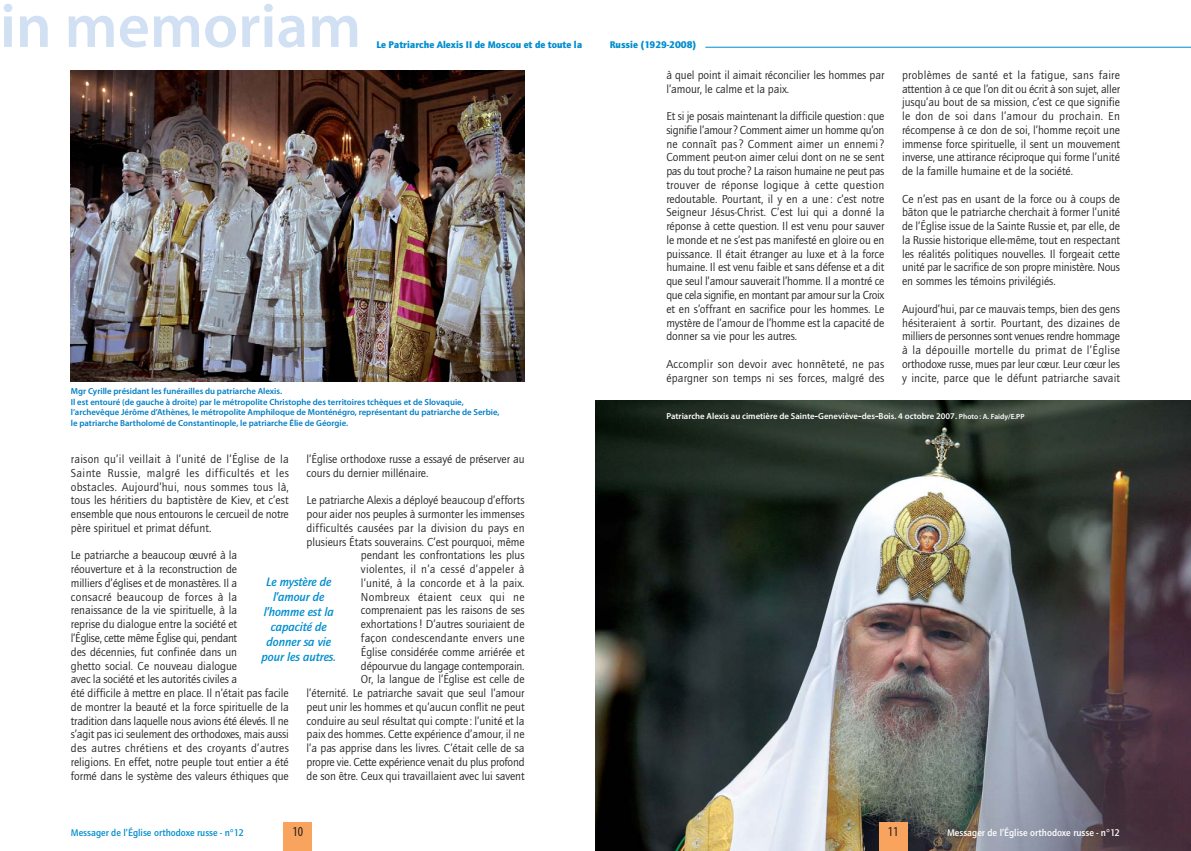
<style>
.page{position:relative;width:1191px;height:851px;background:#fff}
.page>*{position:absolute;margin:0;border:0;box-sizing:border-box;transform-origin:0 0}
.t1{font:600 62.5px "Myriad Pro";color:#d1e0f3}
.t2{font:condensed 13.75px "Myriad Pro";color:#231f20}
.t3{font:italic 700 12.5px/15px "Quay Itc T";letter-spacing:-.005em;color:#008ece;text-align:center}
.t4{font:11.88px/13.8px "Quay Itc T";letter-spacing:-.005em;color:#231f20;text-align:justify}
.t5{font:11.88px/13.8px "Quay Itc T";letter-spacing:.015em;color:#231f20}
.t6{font:900 10px "Quay Itc T";color:#008ece}
.t7{font:700 10px "Quay Itc T";color:#008ece}
.t8{font:700 10px "Quay Itc T";color:#fff}
.t9{font:600 8.75px/10.5px "Myriad Pro";color:#007dc5}
.t10{font:600 8.75px "Myriad Pro";color:#fff}
.s1{font-family:"Hira Kaku Pro W6 Proportional";font-weight:400}
.s2{font-size:7.5px}
</style>
<div class="page">
<img style="left:595px;top:400px;width:596px;height:450px">
<div style="left:879px;top:822px;width:28px;height:28px;background:#f9a45e"></div>
<div style="left:283px;top:822px;width:29px;height:28px;background:#f9a45e"></div>
<img style="left:71px;top:71px;width:453px;height:310px">
<hr style="left:705px;top:47px;width:486px;height:1px;background:#008ece">
<h1 class="t1" style="left:0;top:3px;width:363px">in memoriam</h1>
<p class="t6" style="left:376px;top:41px;width:207px">Le Patriarche Alexis II de Moscou et de toute la</p>
<p class="t6" style="left:610px;top:41px;width:88px">Russie (1929-2008)</p>
<p class="t4" style="left:666px;top:69px;width:219px">à quel point il aimait réconcilier les hommes par l’amour, le calme et la paix.</p>
<p class="t4" style="left:666px;top:110px;width:219px">Et si je posais maintenant la difficile question: que signifie l’amour? Comment aimer un homme qu’on ne connaît pas ? Comment aimer un ennemi ?<br>Comment peut-on aimer celui dont on ne se sent pas du tout proche? La raison humaine ne peut pas trouver de réponse logique à cette question redoutable. Pourtant, il y en a une: c’est notre Seigneur Jésus-Christ. C’est lui qui a donné la réponse à cette question. Il est venu pour sauver le monde et ne s’est pas manifesté en gloire ou en puissance. Il était étranger au luxe et à la force humaine. Il est venu faible et sans défense et a dit que seul l’amour sauverait l’homme. Il a montré ce que cela signifie, en montant par amour sur la Croix et en s’offrant en sacrifice pour les hommes. Le mystère de l’amour de l’homme est la capacité de donner sa vie pour les autres.</p>
<p class="t5" style="left:666px;top:358px;width:219px">Accomplir son devoir avec honnêteté, ne pas épargner son temps ni ses forces, malgré des</p>
<p class="t4" style="left:902px;top:69px;width:219px">problèmes de santé et la fatigue, sans faire attention à ce que l’on dit ou écrit à son sujet, aller jusqu’au bout de sa mission, c’est ce que signifie le don de soi dans l’amour du prochain. En récompense à ce don de soi, l’homme reçoit une immense force spirituelle, il sent un mouvement inverse, une attirance réciproque qui forme l’unité de la famille humaine et de la société.</p>
<p class="t4" style="left:902px;top:193px;width:219px">Ce n’est pas en usant de la force ou à coups de bâton que le patriarche cherchait à former l’unité de l’Église issue de la Sainte Russie et, par elle, de la Russie historique elle-même, tout en respectant les réalités politiques nouvelles. Il forgeait cette unité par le sacrifice de son propre ministère. Nous en sommes les témoins privilégiés.</p>
<p class="t4" style="left:902px;top:303px;width:219px">Aujourd’hui, par ce mauvais temps, bien des gens hésiteraient à sortir. Pourtant, des dizaines de milliers de personnes sont venues rendre hommage à la dépouille mortelle du primat de l’Église orthodoxe russe, mues par leur cœur. Leur cœur les y incite, parce que le défunt patriarche savait</p>
<p class="t9" style="left:71px;top:387px;width:430px">Mgr Cyrille présidant les funérailles du patriarche Alexis.<br>Il est entouré (de gauche à droite) par le métropolite Christophe des territoires tchèques et de Slovaquie, l’archevêque Jérôme d’Athènes, le métropolite Amphiloque de Monténégro, représentant du patriarche de Serbie, le patriarche Bartholomé de Constantinople, le patriarche Élie de Géorgie.</p>
<p class="t4" style="left:71px;top:453px;width:219px">raison qu’il veillait à l’unité de l’Église de la Sainte Russie, malgré les difficultés et les obstacles. Aujourd’hui, nous sommes tous là, tous les héritiers du baptistère de Kiev, et c’est ensemble que nous entourons le cercueil de notre père spirituel et primat défunt.</p>
<p class="t4" style="left:71px;top:549px;width:219px;text-align:left">Le patriarche a beaucoup œuvré à la réouverture et à la reconstruction de<br>milliers d’églises et de monastères. Il a<br>consacré beaucoup de forces à la renaissance de la vie spirituelle, à la<br>reprise du dialogue entre la société et<br>l’Église, cette même Église qui, pendant<br>des décennies, fut confinée dans un<br>ghetto social. Ce nouveau dialogue<br>avec la société et les autorités civiles a<br>été difficile à mettre en place. Il n’était pas facile de montrer la beauté et la force spirituelle de la tradition dans laquelle nous avions été élevés. Il ne s’agit pas ici seulement des orthodoxes, mais aussi des autres chrétiens et des croyants d’autres religions. En effet, notre peuple tout entier a été formé dans le système des valeurs éthiques que</p>
<p class="t4" style="left:306px;top:453px;width:219px">l’Église orthodoxe russe a essayé de préserver au cours du dernier millénaire.</p>
<p class="t4" style="left:306px;top:494px;width:219px;text-align:right">Le patriarche Alexis a déployé beaucoup d’efforts pour aider nos peuples à surmonter les immenses difficultés causées par la division du pays en plusieurs États souverains. C’est pourquoi, même pendant les confrontations les plus<br>violentes, il n’a cessé d’appeler à<br>l’unité, à la concorde et à la paix.<br>Nombreux étaient ceux qui ne comprenaient pas les raisons de ses exhortations! D’autres souriaient de<br>façon condescendante envers une<br>Église considérée comme arriérée et<br>dépourvue du langage contemporain.<br>Or, la langue de l’Église est celle de<br>l’éternité. Le patriarche savait que seul l’amour peut unir les hommes et qu’aucun conflit ne peut conduire au seul résultat qui compte: l’unité et la paix des hommes. Cette expérience d’amour, il ne l’a pas apprise dans les livres. C’était celle de sa propre vie. Cette expérience venait du plus profond de son être. Ceux qui travaillaient avec lui savent</p>
<p class="t3" style="left:262px;top:575px;width:76px">Le mystère de l’amour de l’homme est la capacité de donner sa vie pour les autres.</p>
<p class="t10" style="left:666px;top:413px;width:360px">Patriarche Alexis au cimetière de Sainte<span class="s1">-</span>Geneviève<span class="s1">-</span>des<span class="s1">-</span>Bois. 4 octobre 2007. <span class="s2">Photo : A. Faidy/E.PP</span></p>
<p class="t7" style="left:71px;top:829px;width:174px">Messager de l’Église orthodoxe russe - n°12</p>
<p class="t2" style="left:292px;top:823px;width:12px">10</p>
<p class="t2" style="left:888px;top:823px;width:12px">11</p>
<p class="t8" style="left:947px;top:829px;width:174px">Messager de l’Église orthodoxe russe - n°12</p>
</div>
